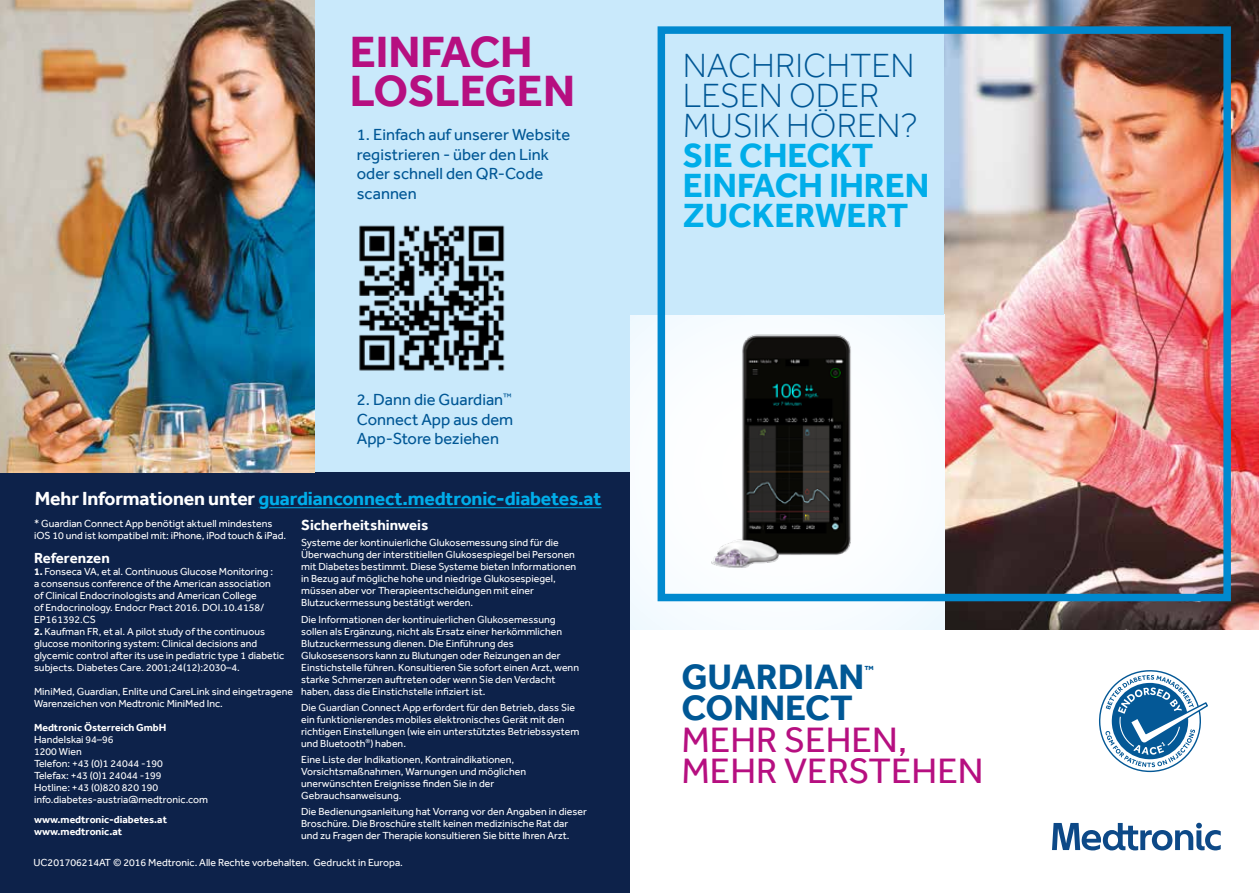
<style>
.page{position:relative;width:1259px;height:893px;background:#fff}
.page>*{position:absolute;margin:0;border:0;box-sizing:border-box;transform-origin:0 0}
.t1{font:700 45px/39px "Effra";color:#b60f80}
.t2{font:36.3px/31.3px "Effra";color:#b60f80}
.t3{font:700 36.3px "Effra";color:#005795}
.t4{font:300 34.5px/30px "Effra";color:#005795}
.t5{font:700 34.5px/30px "Effra";color:#00ade9}
.t6{font:700 19.5px "Effra";letter-spacing:-.01em;color:#00ade9}
.t7{font:16.5px/19.5px "Effra";color:#005795}
.t8{font:700 15px "Effra";color:#fff}
.t9{font:700 10.65px "Effra";color:#005795}
.t10{font:10.5px/12px "Effra";color:#fff}
.t11{font:700 10.5px/12px "Effra";color:#fff}
.s1{color:#fff}
.s2{font-weight:700}
</style>
<div class="page">
<img style="left:944px;top:0;width:315px;height:630px">
<div style="left:615px;top:315px;width:329px;height:314px;background:linear-gradient(to right,#f3f9fc,#f9fdff)"></div>
<div style="left:617px;top:0;width:327px;height:315px;background:#c9e9fb"></div>
<svg style="left:1052px;top:823px;width:168px;height:28px"></svg>
<div style="left:657px;top:26px;width:574px;height:575px;border:8px solid #0089cf"></div>
<div style="left:315px;top:0;width:314px;height:472px;background:#c9e9fb"></div>
<div style="left:0;top:472px;width:629px;height:421px;background:#0d224a"></div>
<hr style="left:258px;top:507px;width:343px;height:1px;background:#00ade9">
<svg style="left:258px;top:507px;width:14px;height:2px"></svg>
<img style="left:0;top:0;width:315px;height:472px">
<svg style="left:1099px;top:670px;width:109px;height:102px"></svg>
<img style="left:359px;top:225px;width:146px;height:146px">
<img style="left:711px;top:334px;width:140px;height:234px">
<h1 class="t1" style="left:350px;top:32px;width:227px">EINFACH<br>LOSLEGEN</h1>
<h3 class="t7" style="left:357px;top:125px;width:215px">1. Einfach auf unserer Website registrieren - über den Link oder schnell den QR-Code scannen</h3>
<h3 class="t7" style="left:357px;top:390px;width:158px;text-align:justify">2. Dann die Guardian<sup>™ </sup>Connect App aus dem App-Store beziehen</h3>
<h3 class="t6" style="left:35px;top:486px;width:568px"><span class="s1">Mehr Informationen unter</span> guardianconnect.medtronic-diabetes.at</h3>
<p class="t10" style="left:34px;top:517px;width:254px">* Guardian Connect App benötigt aktuell mindestens iOS 10 und ist kompatibel mit: iPhone, iPod touch &amp; iPad.</p>
<h3 class="t8" style="left:34px;top:548px;width:77px">Referenzen</h3>
<p class="t10" style="left:34px;top:565px;width:240px"><span class="s2">1.</span> Fonseca VA, et al. Continuous Glucose Monitoring : a consensus conference of the American association of Clinical Endocrinologists and American College<br>of Endocrinology. Endocr Pract 2016. DOI.10.4158/ EP161392.CS</p>
<p class="t10" style="left:34px;top:625px;width:252px"><span class="s2">2.</span> Kaufman FR, et al. A pilot study of the continuous glucose monitoring system: Clinical decisions and glycemic control after its use in pediatric type 1 diabetic subjects. Diabetes Care. 2001;24(12):2030–4.</p>
<p class="t10" style="left:34px;top:685px;width:260px">MiniMed, Guardian, Enlite und CareLink sind eingetragene<br>Warenzeichen von Medtronic MiniMed Inc.</p>
<p class="t11" style="left:34px;top:721px;width:134px">Medtronic Österreich GmbH</p>
<p class="t10" style="left:34px;top:733px;width:175px">Handelskai 94–96<br>1200 Wien<br>Telefon: +43 (0)1 24044 -190<br>Telefax: +43 (0)1 24044 -199<br>Hotline: +43 (0)820 820 190 info.diabetes-austria@medtronic.com</p>
<p class="t11" style="left:34px;top:813px;width:135px">www.medtronic-diabetes.at www.medtronic.at</p>
<h3 class="t8" style="left:301px;top:516px;width:129px">Sicherheitshinweis</h3>
<p class="t10" style="left:301px;top:537px;width:277px">Systeme der kontinuierliche Glukosemessung sind für die Überwachung der interstitiellen Glukosespiegel bei Personen mit Diabetes bestimmt. Diese Systeme bieten Informationen in Bezug auf mögliche hohe und niedrige Glukosespiegel, müssen aber vor Therapieentscheidungen mit einer Blutzuckermessung bestätigt werden.</p>
<p class="t10" style="left:301px;top:613px;width:279px">Die Informationen der kontinuierlichen Glukosemessung sollen als Ergänzung, nicht als Ersatz einer herkömmlichen Blutzuckermessung dienen. Die Einführung des Glukosesensors kann zu Blutungen oder Reizungen an der Einstichstelle führen. Konsultieren Sie sofort einen Arzt, wenn starke Schmerzen auftreten oder wenn Sie den Verdacht haben, dass die Einstichstelle infiziert ist.</p>
<p class="t10" style="left:301px;top:701px;width:280px">Die Guardian Connect App erfordert für den Betrieb, dass Sie ein funktionierendes mobiles elektronisches Gerät mit den richtigen Einstellungen (wie ein unterstütztes Betriebssystem und Bluetooth<sup>®</sup>) haben.</p>
<p class="t10" style="left:301px;top:753px;width:226px">Eine Liste der Indikationen, Kontraindikationen, Vorsichtsmaßnahmen, Warnungen und möglichen unerwünschten Ereignisse finden Sie in der Gebrauchsanweisung.</p>
<p class="t10" style="left:301px;top:806px;width:287px">Die Bedienungsanleitung hat Vorrang vor den Angaben in dieser<br>Broschüre. Die Broschüre stellt keinen medizinische Rat dar und zu Fragen der Therapie konsultieren Sie bitte Ihren Arzt.</p>
<p class="t10" style="left:33px;top:857px;width:371px">UC201706214AT © 2016 Medtronic. Alle Rechte vorbehalten. Gedruckt in Europa.</p>
<h3 class="t4" style="left:683px;top:51px;width:236px">NACHRICHTEN<br>LESEN ODER<br>MUSIK HÖREN?</h3>
<h3 class="t5" style="left:683px;top:140px;width:248px">SIE CHECKT<br>EINFACH IHREN<br>ZUCKERWERT</h3>
<h2 class="t3" style="left:681px;top:655px;width:184px">GUARDIAN</h2>
<p class="t9" style="left:864px;top:663px;width:11px">™</p>
<h2 class="t3" style="left:681px;top:686px;width:173px">CONNECT</h2>
<h2 class="t2" style="left:681px;top:723px;width:304px">MEHR SEHEN,<br>MEHR VERSTEHEN</h2>
</div>
